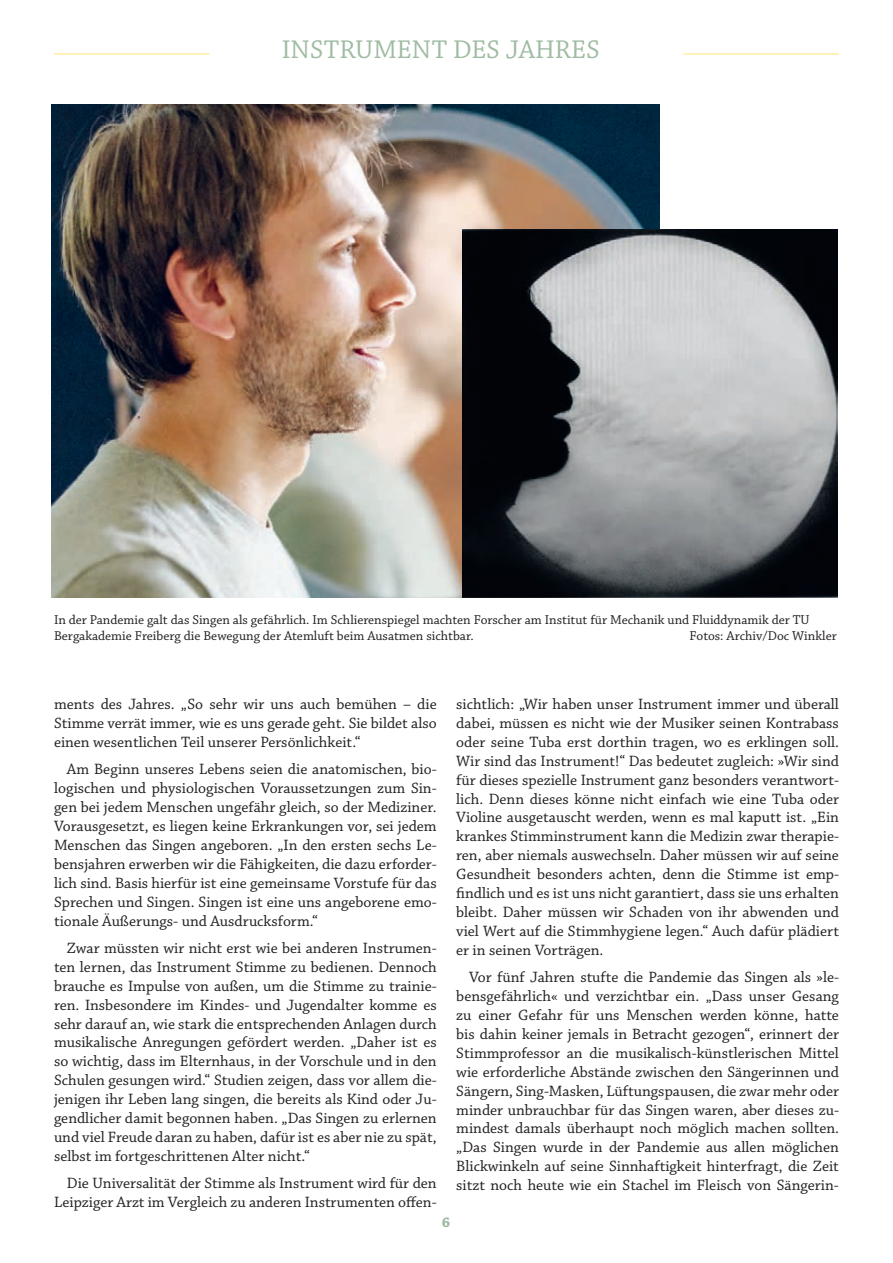
<style>
.page{position:relative;width:893px;height:1263px;background:#fff}
.page>*{position:absolute;margin:0;border:0;box-sizing:border-box;transform-origin:0 0}
.t1{font:27px "Chaparral Pro";letter-spacing:.005em;color:#9fbba2}
.t2{font:15.75px/18.9px "Chaparral Pro";color:#231f20;text-align:justify}
.t3{font:700 15px "Chaparral Pro";color:#9fbba2}
.t4{font:13.5px/16.2px "Chaparral Pro";color:#231f20}
</style>
<div class="page">
<img style="left:51px;top:104px;width:608px;height:493px">
<img style="left:463px;top:230px;width:375px;height:367px">
<hr style="left:54px;top:53px;width:155px;height:2px;background:#ffeda0">
<hr style="left:683px;top:53px;width:156px;height:2px;background:#ffeda0">
<h1 class="t1" style="left:282px;top:34px;width:319px">INSTRUMENT DES JAHRES</h1>
<p class="t4" style="left:54px;top:612px;width:757px">In der Pandemie galt das Singen als gefährlich. Im Schlierenspiegel machten Forscher am Institut für Mechanik und Fluiddynamik der TU<br>Bergakademie Freiberg die Bewegung der Atemluft beim Ausatmen sichtbar.</p>
<p class="t4" style="left:690px;top:628px;width:149px">Fotos: Archiv/Doc Winkler</p>
<p class="t2" style="left:54px;top:695px;width:384px">ments des Jahres. „So sehr wir uns auch bemühen – die Stimme verrät immer, wie es uns gerade geht. Sie bildet also einen wesentlichen Teil unserer Persönlichkeit.“</p>
<p class="t2" style="left:54px;top:760px;width:384px;text-indent:13px">Am Beginn unseres Lebens seien die anatomischen, bio&shy;logischen und physiologischen Voraussetzungen zum Sin&shy;gen bei jedem Menschen ungefähr gleich, so der Mediziner.<br>Vorausgesetzt, es liegen keine Erkrankungen vor, sei jedem Menschen das Singen angeboren. „In den ersten sechs Le&shy;bensjahren erwerben wir die Fähigkeiten, die dazu erforder&shy;lich sind. Basis hierfür ist eine gemeinsame Vorstufe für das Sprechen und Singen. Singen ist eine uns angeborene emo&shy;tionale Äußerungs- und Ausdrucksform.“</p>
<p class="t2" style="left:54px;top:939px;width:384px;text-indent:13px">Zwar müssten wir nicht erst wie bei anderen Instrumen&shy;ten lernen, das Instrument Stimme zu bedienen. Dennoch brauche es Impulse von außen, um die Stimme zu trainie&shy;ren. Insbesondere im Kindes- und Jugendalter komme es sehr darauf an, wie stark die entsprechenden Anlagen durch musikalische Anregungen gefördert werden. „Daher ist es so wichtig, dass im Elternhaus, in der Vorschule und in den Schulen gesungen wird.“ Studien zeigen, dass vor allem die&shy;jenigen ihr Leben lang singen, die bereits als Kind oder Ju&shy;gendlicher damit begonnen haben. „Das Singen zu erlernen und viel Freude daran zu haben, dafür ist es aber nie zu spät, selbst im fortgeschrittenen Alter nicht.“</p>
<p class="t2" style="left:54px;top:1174px;width:384px;text-align:right">Die Universalität der Stimme als Instrument wird für den<br>Leipziger Arzt im Vergleich zu anderen Instrumenten offen-</p>
<p class="t2" style="left:456px;top:695px;width:384px">sichtlich: „Wir haben unser Instrument immer und überall dabei, müssen es nicht wie der Musiker seinen Kontrabass oder seine Tuba erst dorthin tragen, wo es erklingen soll.<br>Wir sind das Instrument!“ Das bedeutet zugleich: »Wir sind für dieses spezielle Instrument ganz besonders verantwort&shy;lich. Denn dieses könne nicht einfach wie eine Tuba oder Violine ausgetauscht werden, wenn es mal kaputt ist. „Ein krankes Stimminstrument kann die Medizin zwar therapie&shy;ren, aber niemals auswechseln. Daher müssen wir auf seine Gesundheit besonders achten, denn die Stimme ist emp&shy;findlich und es ist uns nicht garantiert, dass sie uns erhalten bleibt. Daher müssen wir Schaden von ihr abwenden und viel Wert auf die Stimmhygiene legen.“ Auch dafür plädiert er in seinen Vorträgen.</p>
<p class="t2" style="left:456px;top:968px;width:384px;text-indent:13px">Vor fünf Jahren stufte die Pandemie das Singen als »le&shy;bensgefährlich« und verzichtbar ein. „Dass unser Gesang zu einer Gefahr für uns Menschen werden könne, hatte bis dahin keiner jemals in Betracht gezogen“, erinnert der Stimmprofessor an die musikalisch-künstlerischen Mittel wie erforderliche Abstände zwischen den Sängerinnen und Sängern, Sing-Masken, Lüftungspausen, die zwar mehr oder minder unbrauchbar für das Singen waren, aber dieses zu&shy;mindest damals überhaupt noch möglich machen sollten. „Das Singen wurde in der Pandemie aus allen möglichen Blickwinkeln auf seine Sinnhaftigkeit hinterfragt, die Zeit sitzt noch heute wie ein Stachel im Fleisch von Sängerin-</p>
<p class="t3" style="left:442px;top:1213px;width:10px">6</p>
</div>
